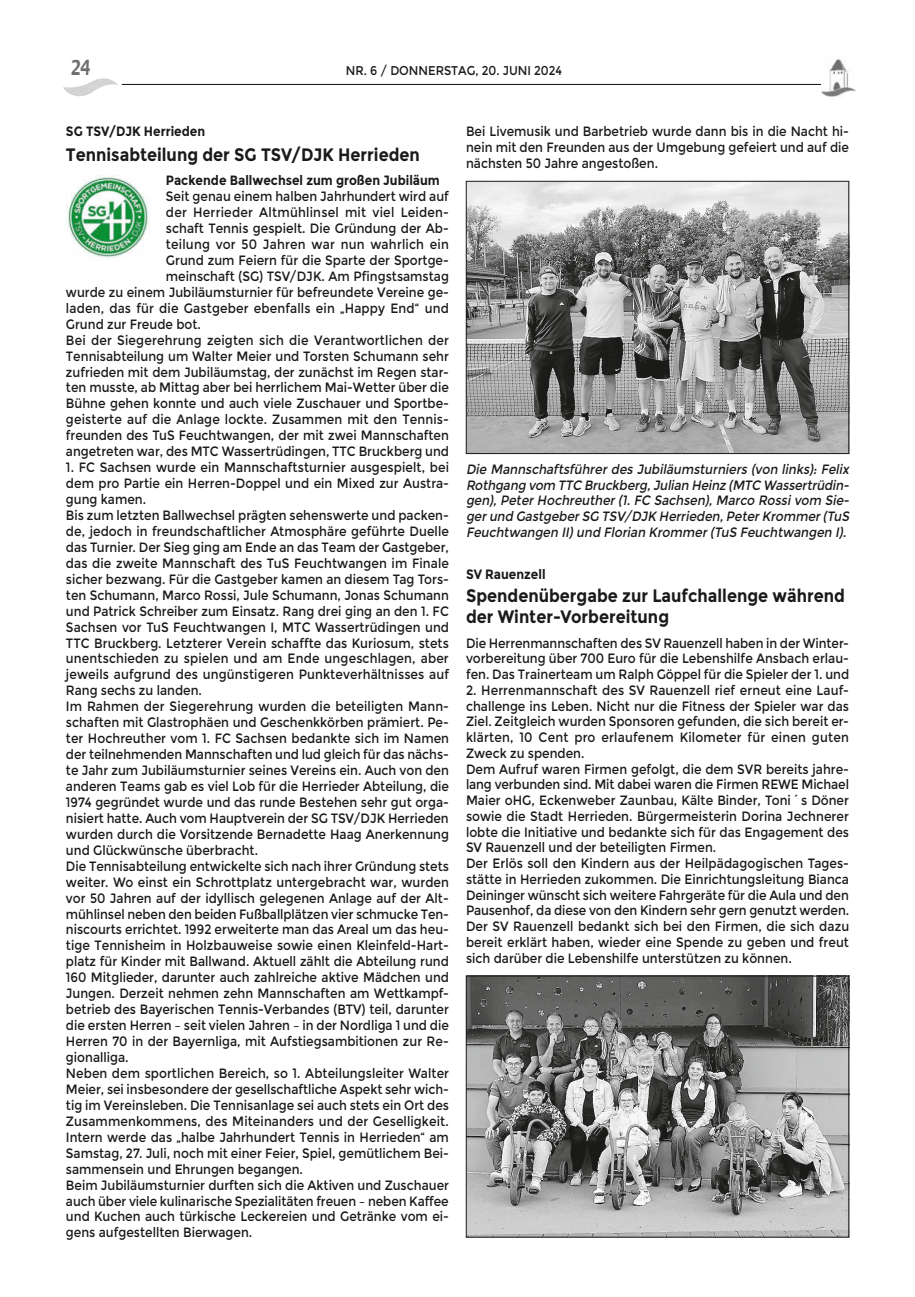
<style>
.page{position:relative;width:915px;height:1297px;background:#fff}
.page>*{position:absolute;margin:0;border:0;box-sizing:border-box;transform-origin:0 0}
.t1{font:700 22.5px "Flora Itc T";color:#6f6f6e;scale:.8 1}
.t2{font:700 18px/21px "Montserrat";color:#1a1a18;scale:.9 1}
.t3{font:13.5px/15.9px "Montserrat";color:#1a1a18;scale:.9 1}
.t4{font:italic 13.5px/15.8px "Montserrat";color:#1a1a18;text-align:justify;scale:.9 1}
.t5{font:700 13.5px "Montserrat";color:#1a1a18;scale:.9 1}
.t6{font:13.5px "Montserrat";letter-spacing:.02em;color:#1a1a18;scale:.9 1}
.t7{font:12.75px "Montserrat";color:#1a1a18;scale:.9 1}
</style>
<div class="page">
<img style="left:63px;top:78px;width:55px;height:18px">
<hr style="left:122px;top:84px;width:730px;height:1px;background:#1a1a18">
<img style="left:821px;top:59px;width:34px;height:38px">
<img style="left:66px;top:174px;width:84px;height:85px">
<img style="left:468px;top:183px;width:378px;height:269px">
<div style="left:466px;top:181px;width:382px;height:273px;border:1px solid #1a1a18"></div>
<img style="left:468px;top:978px;width:378px;height:257px">
<div style="left:466px;top:976px;width:382px;height:261px;border:1px solid #1a1a18"></div>
<h1 class="t1" style="left:71px;top:55px;width:25px">24</h1>
<p class="t7" style="left:346px;top:63px;width:242px">NR. 6 / DONNERSTAG, 20. JUNI 2024</p>
<p class="t5" style="left:66px;top:124px;width:156px">SG TSV/DJK Herrieden</p>
<h2 class="t2" style="left:66px;top:144px;width:394px">Tennisabteilung der SG TSV/DJK Herrieden</h2>
<p class="t5" style="left:166px;top:172px;width:306px">Packende Ballwechsel zum großen Jubiläum</p>
<p class="t3" style="left:166px;top:189px;width:316px">Seit genau einem halben Jahrhundert wird auf</p>
<p class="t6" style="left:166px;top:205px;width:316px">der Herrieder Altmühlinsel mit viel Leiden-</p>
<p class="t3" style="left:166px;top:220px;width:316px">schaft Tennis gespielt. Die Gründung der Ab-</p>
<p class="t3" style="left:166px;top:236px;width:316px">teilung vor 50 Jahren war nun wahrlich ein</p>
<p class="t3" style="left:166px;top:252px;width:316px">Grund zum Feiern für die Sparte der Sportge-</p>
<p class="t3" style="left:166px;top:268px;width:316px">meinschaft (SG) TSV/DJK. Am Pfingstsamstag</p>
<p class="t3" style="left:66px;top:284px;width:427px">wurde zu einem Jubiläumsturnier für befreundete Vereine ge-</p>
<p class="t3" style="left:66px;top:300px;width:427px">laden, das für die Gastgeber ebenfalls ein „Happy End“ und</p>
<p class="t3" style="left:66px;top:316px;width:151px">Grund zur Freude bot.</p>
<p class="t3" style="left:66px;top:332px;width:427px">Bei der Siegerehrung zeigten sich die Verantwortlichen der</p>
<p class="t3" style="left:66px;top:348px;width:427px">Tennisabteilung um Walter Meier und Torsten Schumann sehr</p>
<p class="t3" style="left:66px;top:364px;width:427px">zufrieden mit dem Jubiläumstag, der zunächst im Regen star-</p>
<p class="t3" style="left:66px;top:380px;width:427px">ten musste, ab Mittag aber bei herrlichem Mai-Wetter über die</p>
<p class="t3" style="left:66px;top:396px;width:427px">Bühne gehen konnte und auch viele Zuschauer und Sportbe-</p>
<p class="t3" style="left:66px;top:412px;width:427px">geisterte auf die Anlage lockte. Zusammen mit den Tennis-</p>
<p class="t3" style="left:66px;top:428px;width:427px">freunden des TuS Feuchtwangen, der mit zwei Mannschaften</p>
<p class="t3" style="left:66px;top:444px;width:427px">angetreten war, des MTC Wassertrüdingen, TTC Bruckberg und</p>
<p class="t3" style="left:66px;top:460px;width:427px">1. FC Sachsen wurde ein Mannschaftsturnier ausgespielt, bei dem pro Partie ein Herren-Doppel und ein Mixed zur Austra&shy;gung kamen.<br>Bis zum letzten Ballwechsel prägten sehenswerte und packen&shy;de, jedoch in freundschaftlicher Atmosphäre geführte Duelle das Turnier. Der Sieg ging am Ende an das Team der Gastgeber, das die zweite Mannschaft des TuS Feuchtwangen im Finale sicher bezwang. Für die Gastgeber kamen an diesem Tag Tors&shy;ten Schumann, Marco Rossi, Jule Schumann, Jonas Schumann und Patrick Schreiber zum Einsatz. Rang drei ging an den 1. FC Sachsen vor TuS Feuchtwangen I, MTC Wassertrüdingen und TTC Bruckberg. Letzterer Verein schaffte das Kuriosum, stets unentschieden zu spielen und am Ende ungeschlagen, aber jeweils aufgrund des ungünstigeren Punkteverhältnisses auf Rang sechs zu landen.<br>Im Rahmen der Siegerehrung wurden die beteiligten Mann&shy;schaften mit Glastrophäen und Geschenkkörben prämiert. Pe&shy;ter Hochreuther vom 1. FC Sachsen bedankte sich im Namen der teilnehmenden Mannschaften und lud gleich für das nächs&shy;te Jahr zum Jubiläumsturnier seines Vereins ein. Auch von den anderen Teams gab es viel Lob für die Herrieder Abteilung, die 1974 gegründet wurde und das runde Bestehen sehr gut orga&shy;nisiert hatte. Auch vom Hauptverein der SG TSV/DJK Herrieden wurden durch die Vorsitzende Bernadette Haag Anerkennung und Glückwünsche überbracht.<br>Die Tennisabteilung entwickelte sich nach ihrer Gründung stets weiter. Wo einst ein Schrottplatz untergebracht war, wurden vor 50 Jahren auf der idyllisch gelegenen Anlage auf der Alt&shy;mühlinsel neben den beiden Fußballplätzen vier schmucke Ten&shy;niscourts errichtet. 1992 erweiterte man das Areal um das heu&shy;tige Tennisheim in Holzbauweise sowie einen Kleinfeld-Hart&shy;platz für Kinder mit Ballwand. Aktuell zählt die Abteilung rund 160 Mitglieder, darunter auch zahlreiche aktive Mädchen und Jungen. Derzeit nehmen zehn Mannschaften am Wettkampf&shy;betrieb des Bayerischen Tennis-Verbandes (BTV) teil, darunter die ersten Herren – seit vielen Jahren – in der Nordliga 1 und die Herren 70 in der Bayernliga, mit Aufstiegsambitionen zur Re&shy;gionalliga.<br>Neben dem sportlichen Bereich, so 1. Abteilungsleiter Walter Meier, sei insbesondere der gesellschaftliche Aspekt sehr wich&shy;tig im Vereinsleben. Die Tennisanlage sei auch stets ein Ort des Zusammenkommens, des Miteinanders und der Geselligkeit.<br>Intern werde das „halbe Jahrhundert Tennis in Herrieden“ am Samstag, 27. Juli, noch mit einer Feier, Spiel, gemütlichem Bei&shy;sammensein und Ehrungen begangen.<br>Beim Jubiläumsturnier durften sich die Aktiven und Zuschauer auch über viele kulinarische Spezialitäten freuen – neben Kaffee und Kuchen auch türkische Leckereien und Getränke vom ei&shy;gens aufgestellten Bierwagen.</p>
<p class="t3" style="left:466px;top:124px;width:427px;text-align:justify">Bei Livemusik und Barbetrieb wurde dann bis in die Nacht hi&shy;nein mit den Freunden aus der Umgebung gefeiert und auf die nächsten 50 Jahre angestoßen.</p>
<p class="t4" style="left:466px;top:461px;width:430px">Die Mannschaftsführer des Jubiläumsturniers (von links): Felix Rothgang vom TTC Bruckberg,Julian Heinz (MTC Wassertrüdin&shy;gen), Peter Hochreuther (1. FC Sachsen), Marco Rossi vom Sie&shy;gerund GastgeberSG TSV/DJK Herrieden,PeterKrommer(TuS Feuchtwangen II)und Florian Krommer(TuS Feuchtwangen I).</p>
<p class="t5" style="left:466px;top:566px;width:90px">SV Rauenzell</p>
<h2 class="t2" style="left:466px;top:586px;width:422px">Spendenübergabe zur Laufchallenge während der Winter-Vorbereitung</h2>
<p class="t3" style="left:466px;top:635px;width:427px;text-align:justify">Die Herrenmannschaften des SV Rauenzell haben in der Winter&shy;vorbereitung über 700 Euro für die Lebenshilfe Ansbach erlau&shy;fen. Das Trainerteam um Ralph Göppel für die Spieler der 1. und</p>
<p class="t3" style="left:466px;top:682px;width:427px">2. Herrenmannschaft des SV Rauenzell rief erneut eine Lauf&shy;challenge ins Leben. Nicht nur die Fitness der Spieler war das Ziel. Zeitgleich wurden Sponsoren gefunden, die sich bereit er&shy;klärten, 10 Cent pro erlaufenem Kilometer für einen guten Zweck zu spenden.<br>Dem Aufruf waren Firmen gefolgt, die dem SVR bereits jahre&shy;lang verbunden sind. Mit dabei waren die Firmen REWE Michael Maier oHG, Eckenweber Zaunbau, Kälte Binder, Toni´s Döner sowie die Stadt Herrieden. Bürgermeisterin Dorina Jechnerer lobte die Initiative und bedankte sich für das Engagement des SV Rauenzell und der beteiligten Firmen.<br>Der Erlös soll den Kindern aus der Heilpädagogischen Tages&shy;stätte in Herrieden zukommen. Die Einrichtungsleitung Bianca Deininger wünscht sich weitere Fahrgeräte für die Aula und den Pausenhof, da diese von den Kindern sehr gern genutzt werden.<br>Der SV Rauenzell bedankt sich bei den Firmen, die sich dazu bereit erklärt haben, wieder eine Spende zu geben und freut sich darüber die Lebenshilfe unterstützen zu können.</p>
</div>
